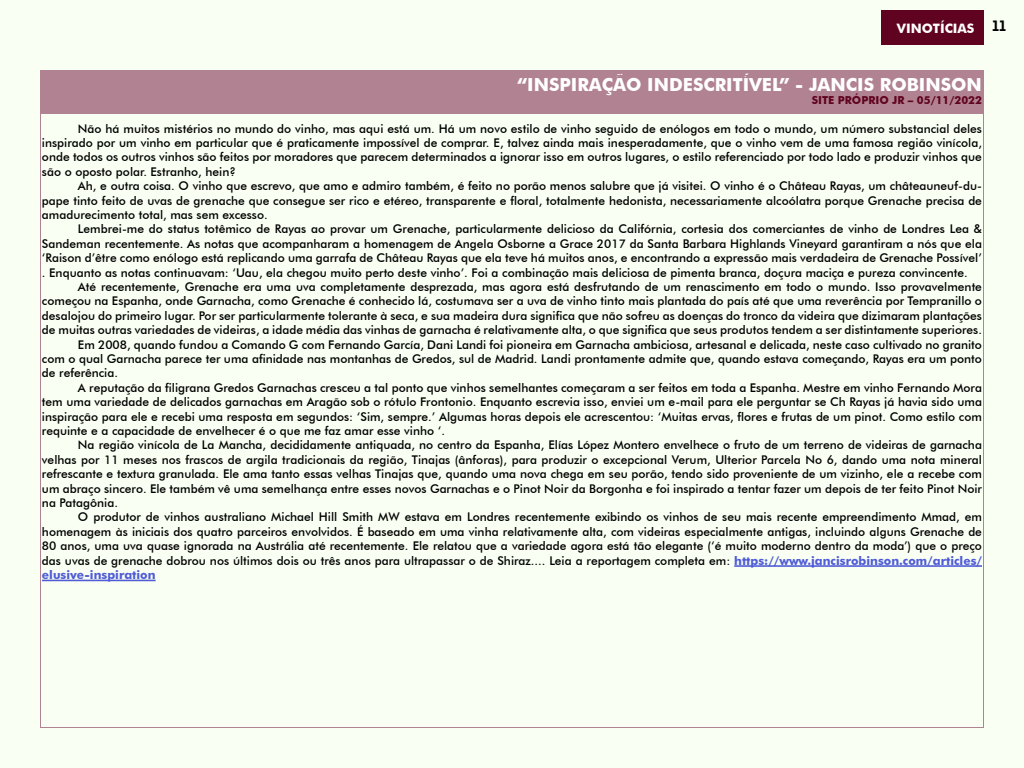
<style>
.page{position:relative;width:1024px;height:768px;background:#f9fff3}
.page>*{position:absolute;margin:0;border:0;box-sizing:border-box;transform-origin:0 0}
.t1{font:700 18px "Futura BT";color:#fff}
.t2{font:700 13px "Futura BT";color:#fff}
.t3{font:500 12px/14.4px "Futura BT";color:#000;text-align:justify}
.t4{font:700 12px "Futura BT";color:#4f5cd6}
.t5{font:700 11px "Futura BT";color:#600320}
.s1{font-weight:700;color:#4f5cd6}
</style>
<div class="page">
<div style="left:882px;top:10px;width:102px;height:34px;background:#600320"></div>
<div style="left:40px;top:70px;width:944px;height:44px;background:#b18392"></div>
<hr style="left:734px;top:565px;width:248px;height:2px;background:#4f5cd6">
<hr style="left:42px;top:580px;width:114px;height:1px;background:#4f5cd6">
<p class="t2" style="left:897px;top:21px;width:111px">VINOTÍCIAS <sup>11</sup></p>
<h1 class="t1" style="left:517px;top:73px;width:466px">“INSPIRAÇÃO INDESCRITÍVEL” - JANCIS ROBINSON</h1>
<p class="t5" style="left:812px;top:93px;width:172px">SITE PRÓPRIO JR – 05/11/2022</p>
<p class="t3" style="left:42px;top:121px;width:942px;text-indent:36px">Não há muitos mistérios no mundo do vinho, mas aqui está um. Há um novo estilo de vinho seguido de enólogos em todo o mundo, um número substancial deles inspirado por um vinho em particular que é praticamente impossível de comprar. E, talvez ainda mais inesperadamente, que o vinho vem de uma famosa região vinícola, onde todos os outros vinhos são feitos por moradores que parecem determinados a ignorar isso em outros lugares, o estilo referenciado por todo lado e produzir vinhos que são o oposto polar. Estranho, hein?</p>
<p class="t3" style="left:42px;top:179px;width:942px;text-indent:36px">Ah, e outra coisa. O vinho que escrevo, que amo e admiro também, é feito no porão menos salubre que já visitei. O vinho é o Château Rayas, um châteauneuf-du&shy;pape tinto feito de uvas de grenache que consegue ser rico e etéreo, transparente e floral, totalmente hedonista, necessariamente alcoólatra porque Grenache precisa de amadurecimento total, mas sem excesso.</p>
<p class="t3" style="left:42px;top:222px;width:941px;text-indent:36px">Lembrei-me do status totêmico de Rayas ao provar um Grenache, particularmente delicioso da Califórnia, cortesia dos comerciantes de vinho de Londres Lea &amp; Sandeman recentemente. As notas que acompanharam a homenagem de Angela Osborne a Grace 2017 da Santa Barbara Highlands Vineyard garantiram a nós que ela ‘Raison d’être como enólogo está replicando uma garrafa de Château Rayas que ela teve há muitos anos, e encontrando a expressão mais verdadeira de Grenache Possível’ . Enquanto as notas continuavam: ‘Uau, ela chegou muito perto deste vinho’. Foi a combinação mais deliciosa de pimenta branca, doçura maciça e pureza convincente.</p>
<p class="t3" style="left:78px;top:280px;width:905px">Até recentemente, Grenache era uma uva completamente desprezada, mas agora está desfrutando de um renascimento em todo o mundo. Isso provavelmente</p>
<p class="t3" style="left:42px;top:294px;width:942px">começou na Espanha, onde Garnacha, como Grenache é conhecido lá, costumava ser a uva de vinho tinto mais plantada do país até que uma reverência por Tempranillo o</p>
<p class="t3" style="left:42px;top:308px;width:941px">desalojou do primeiro lugar. Por ser particularmente tolerante à seca, e sua madeira dura significa que não sofreu as doenças do tronco da videira que dizimaram plantações</p>
<p class="t3" style="left:42px;top:323px;width:942px">de muitas outras variedades de videiras, a idade média das vinhas de garnacha é relativamente alta, o que significa que seus produtos tendem a ser distintamente superiores.</p>
<p class="t3" style="left:78px;top:337px;width:905px">Em 2008, quando fundou a Comando G com Fernando García, Dani Landi foi pioneira em Garnacha ambiciosa, artesanal e delicada, neste caso cultivado no granito</p>
<p class="t3" style="left:42px;top:352px;width:942px">com o qual Garnacha parece ter uma afinidade nas montanhas de Gredos, sul de Madrid. Landi prontamente admite que, quando estava começando, Rayas era um ponto</p>
<p class="t3" style="left:42px;top:366px;width:78px">de referência.</p>
<p class="t3" style="left:78px;top:380px;width:905px">A reputação da filigrana Gredos Garnachas cresceu a tal ponto que vinhos semelhantes começaram a ser feitos em toda a Espanha. Mestre em vinho Fernando Mora</p>
<p class="t3" style="left:42px;top:395px;width:941px">tem uma variedade de delicados garnachas em Aragão sob o rótulo Frontonio. Enquanto escrevia isso, enviei um e-mail para ele perguntar se Ch Rayas já havia sido uma</p>
<p class="t3" style="left:42px;top:409px;width:941px">inspiração para ele e recebi uma resposta em segundos: ‘Sim, sempre.’ Algumas horas depois ele acrescentou: ‘Muitas ervas, flores e frutas de um pinot. Como estilo com</p>
<p class="t3" style="left:42px;top:424px;width:405px">requinte e a capacidade de envelhecer é o que me faz amar esse vinho ‘.</p>
<p class="t3" style="left:78px;top:438px;width:905px">Na região vinícola de La Mancha, decididamente antiquada, no centro da Espanha, Elías López Montero envelhece o fruto de um terreno de videiras de garnacha</p>
<p class="t3" style="left:42px;top:452px;width:941px">velhas por 11 meses nos frascos de argila tradicionais da região, Tinajas (ânforas), para produzir o excepcional Verum, Ulterior Parcela No 6, dando uma nota mineral</p>
<p class="t3" style="left:42px;top:467px;width:941px">refrescante e textura granulada. Ele ama tanto essas velhas Tinajas que, quando uma nova chega em seu porão, tendo sido proveniente de um vizinho, ele a recebe com</p>
<p class="t3" style="left:42px;top:481px;width:941px">um abraço sincero. Ele também vê uma semelhança entre esses novos Garnachas e o Pinot Noir da Borgonha e foi inspirado a tentar fazer um depois de ter feito Pinot Noir</p>
<p class="t3" style="left:42px;top:496px;width:78px">na Patagônia.</p>
<p class="t3" style="left:78px;top:510px;width:905px">O produtor de vinhos australiano Michael Hill Smith MW estava em Londres recentemente exibindo os vinhos de seu mais recente empreendimento Mmad, em</p>
<p class="t3" style="left:42px;top:524px;width:941px">homenagem às iniciais dos quatro parceiros envolvidos. É baseado em uma vinha relativamente alta, com videiras especialmente antigas, incluindo alguns Grenache de</p>
<p class="t3" style="left:42px;top:539px;width:941px">80 anos, uma uva quase ignorada na Austrália até recentemente. Ele relatou que a variedade agora está tão elegante (‘é muito moderno dentro da moda’) que o preço</p>
<p class="t3" style="left:42px;top:553px;width:942px">das uvas de grenache dobrou nos últimos dois ou três anos para ultrapassar o de Shiraz.... Leia a reportagem completa em: <span class="s1">https://www.jancisrobinson.com/articles/</span></p>
<p class="t4" style="left:42px;top:568px;width:115px">elusive-inspiration</p>
</div>
